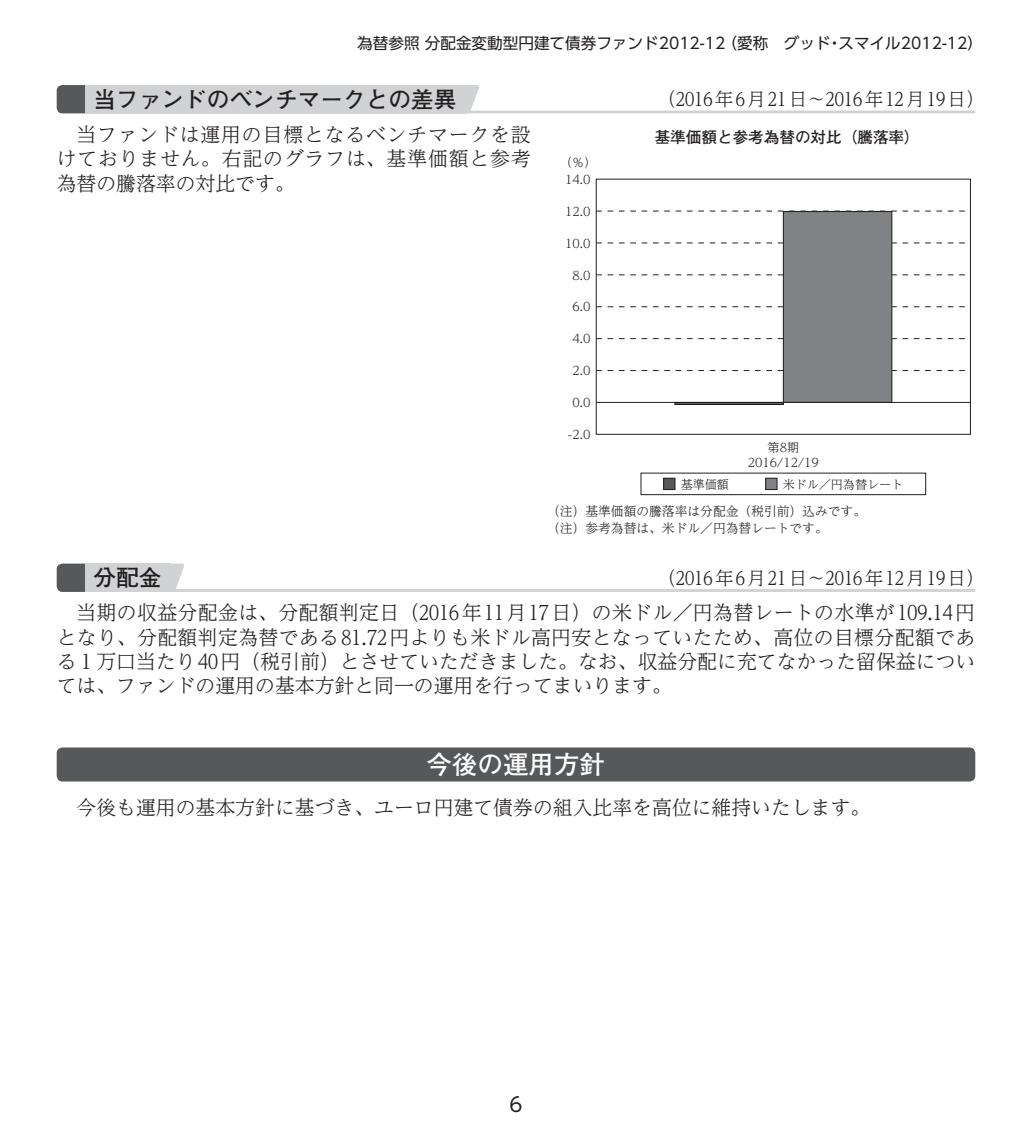
<style>
.page{position:relative;width:1032px;height:1134px;background:#fff}
.page>*{position:absolute;margin:0;border:0;box-sizing:border-box;transform-origin:0 0}
.t1{font:700 25.6px "Futo Go B101 Pro";color:#fff}
.t2{font:700 22.6px "Futo Go B101 Pro";color:#231f20}
.t3{font:300 19.8px/24.4px "UD Reimin Pro";color:#231f20;text-align:justify}
.t4{font:19.8px "UD Shin Go Pro";color:#231f20}
.t5{font:300 18.4px "UD Reimin Pro";color:#231f20}
.t6{font:15.6px "UD Shin Go Pro";color:#231f20}
.t7{font:700 15.6px "Futo Go B101 Pro";color:#231f20}
.t8{font:300 12.8px/16.4px "UD Reimin Pro";color:#231f20}
.t9{font:300 12px/14.2px "UD Reimin Pro";color:#231f20;text-align:center}
</style>
<div class="page">
<hr style="left:85px;top:111px;width:890px;height:2px;background:#d1d2d4">
<svg style="left:57px;top:85px;width:28px;height:28px"></svg>
<div style="left:85px;top:85px;width:380px;height:28px;background:#d1d2d4"></div>
<svg style="left:465px;top:85px;width:14px;height:26px"></svg>
<hr style="left:85px;top:589px;width:890px;height:3px;background:#d1d2d4">
<svg style="left:57px;top:564px;width:28px;height:28px"></svg>
<div style="left:85px;top:564px;width:85px;height:28px;background:#d1d2d4"></div>
<svg style="left:170px;top:564px;width:15px;height:25px"></svg>
<div style="left:57px;top:747px;width:918px;height:34px;background:#57585a;border-radius:6px"></div>
<div style="left:641px;top:473px;width:285px;height:22px;border:1px solid #231f20"></div>
<div style="left:664px;top:478px;width:11px;height:11px;background:#57585a"></div>
<div style="left:663px;top:478px;width:12px;height:12px;border:1px solid #231f20"></div>
<div style="left:766px;top:478px;width:11px;height:11px;background:#808285"></div>
<div style="left:765px;top:478px;width:12px;height:12px;border:1px solid #231f20"></div>
<svg style="left:598px;top:370px;width:367px;height:1px"></svg>
<svg style="left:598px;top:338px;width:367px;height:1px"></svg>
<svg style="left:598px;top:306px;width:367px;height:1px"></svg>
<svg style="left:598px;top:274px;width:367px;height:1px"></svg>
<svg style="left:598px;top:243px;width:367px;height:1px"></svg>
<svg style="left:598px;top:211px;width:367px;height:1px"></svg>
<div style="left:674px;top:402px;width:109px;height:3px;border:1px solid #231f20"></div>
<div style="left:783px;top:212px;width:109px;height:190px;background:#808285"></div>
<div style="left:783px;top:211px;width:109px;height:192px;border:1px solid #231f20"></div>
<hr style="left:596px;top:402px;width:374px;height:1px;background:#231f20">
<div style="left:596px;top:179px;width:375px;height:256px;border:1px solid #231f20"></div>
<p class="t6" style="left:357px;top:31px;width:627px">為替参照 分配金変動型円建て債券ファンド2012-12（愛称　グッド・スマイル2012-12）</p>
<p class="t2" style="left:94px;top:81px;width:364px">当ファンドのベンチマークとの差異</p>
<p class="t5" style="left:657px;top:84px;width:329px">（2016年 6月 21日～2016年 12月 19日）</p>
<p class="t3" style="left:57px;top:121px;width:476px;text-indent:20px">当ファンドは運用の目標となるベンチマークを設けておりません。右記のグラフは、基準価額と参考為替の騰落率の対比です。</p>
<p class="t7" style="left:655px;top:124px;width:267px">基準価額と参考為替の対比（騰落率）</p>
<p class="t9" style="left:560px;top:155px;width:38px">（％）</p>
<p class="t9" style="left:565px;top:172px;width:27px">14.0</p>
<p class="t9" style="left:565px;top:204px;width:27px">12.0</p>
<p class="t9" style="left:565px;top:236px;width:27px">10.0</p>
<p class="t9" style="left:573px;top:267px;width:19px">8.0</p>
<p class="t9" style="left:573px;top:299px;width:19px">6.0</p>
<p class="t9" style="left:573px;top:331px;width:19px">4.0</p>
<p class="t9" style="left:573px;top:363px;width:19px">2.0</p>
<p class="t9" style="left:573px;top:395px;width:19px">0.0</p>
<p class="t9" style="left:568px;top:427px;width:24px">-2.0</p>
<p class="t9" style="left:748px;top:440px;width:72px">第8期<br>2016/12/19</p>
<p class="t8" style="left:547px;top:503px;width:320px">（注）基準価額の騰落率は分配金（税引前）込みです。（注）参考為替は、米ドル／円為替レートです。</p>
<p class="t9" style="left:681px;top:476px;width:50px">基準価額</p>
<p class="t9" style="left:783px;top:476px;width:122px">米ドル／円為替レート</p>
<p class="t2" style="left:94px;top:560px;width:70px">分配金</p>
<p class="t5" style="left:657px;top:563px;width:329px">（2016年 6月 21日～2016年 12月 19日）</p>
<p class="t3" style="left:57px;top:600px;width:920px;text-indent:20px">当期の収益分配金は、分配額判定日（2016年11月17日）の米ドル／円為替レートの水準が109.14円となり、分配額判定為替である81.72円よりも米ドル高円安となっていたため、高位の目標分配額である1万口当たり 40円（税引前）とさせていただきました。なお、収益分配に充てなかった留保益については、ファンドの運用の基本方針と同一の運用を行ってまいります。</p>
<p class="t1" style="left:426px;top:744px;width:180px">今後の運用方針</p>
<p class="t3" style="left:77px;top:795px;width:795px">今後も運用の基本方針に基づき、ユーロ円建て債券の組入比率を高位に維持いたします。</p>
<p class="t4" style="left:509px;top:1088px;width:15px">6</p>
</div>
